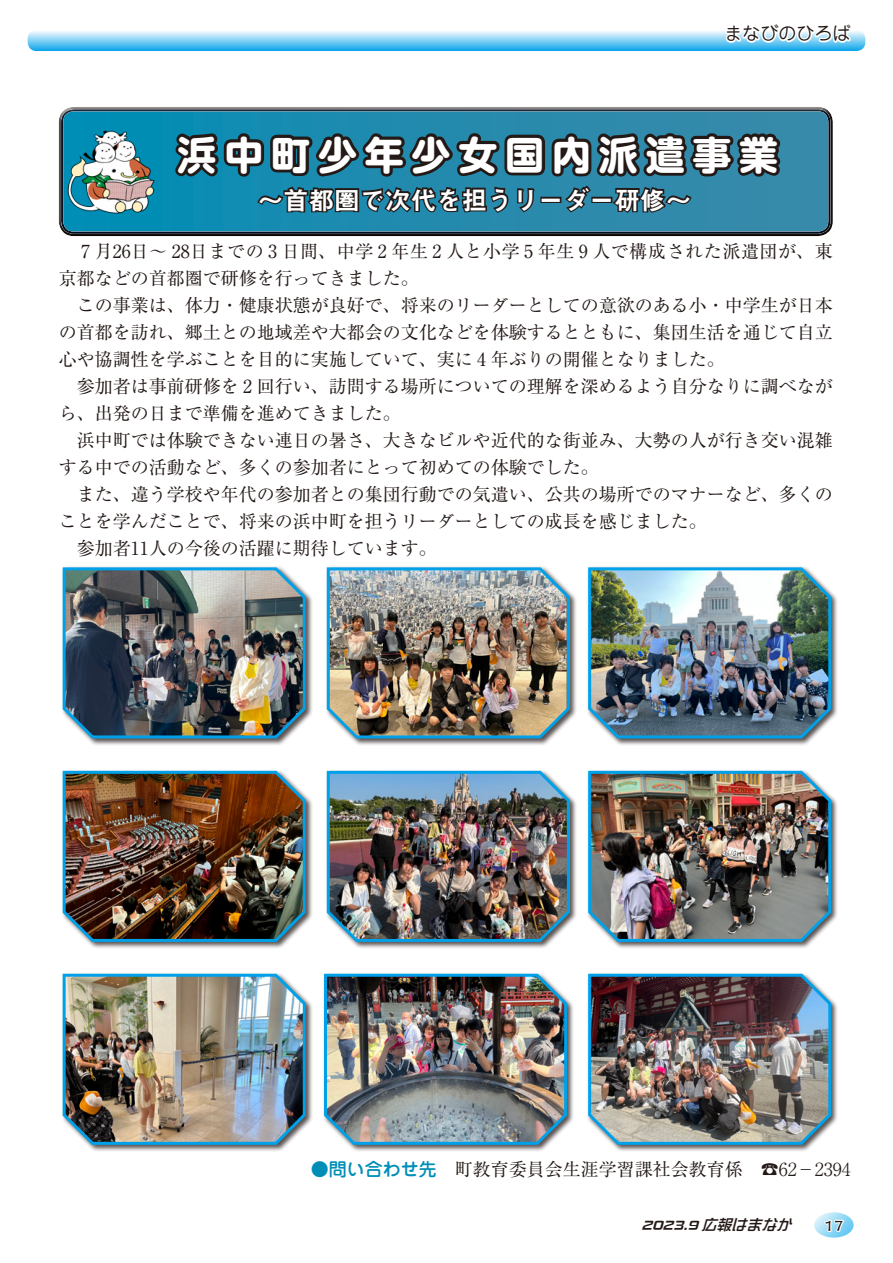
<style>
.page{position:relative;width:893px;height:1263px;background:#fff}
.page>*{position:absolute;margin:0;border:0;box-sizing:border-box;transform-origin:0 0}
.t1{font:700 39px "Shin M Go Pro";letter-spacing:.2em;color:#fff}
.t2{font:25.5px "Midashi Go Pro MB31";color:#fff}
.t3{font:18px/27px "Ryumin Pro";color:#231916}
.t4{font:18px "Jun 201 Pro";color:#231916}
.t5{font:16.5px "DF Ryu Seki Std W9";color:#231916}
.t6{font:italic 15px "DF So Gei Std W5";color:#231916}
.s1{font-family:"Jun 34 Pro";font-weight:500;color:#008eb6}
.s2{font-weight:300}
</style>
<div class="page">
<svg style="left:814px;top:1212px;width:40px;height:25px"></svg>
<svg style="left:823px;top:1213px;width:22px;height:25px"></svg>
<svg style="left:28px;top:30px;width:837px;height:21px;background:#7ecff3"></svg>
<svg style="left:724px;top:30px;width:129px;height:14px"></svg>
<div style="left:57px;top:105px;width:777px;height:126px;background:#fff;opacity:.75"></div>
<div style="left:57px;top:111px;width:777px;height:126px;background:#231916;opacity:.75"></div>
<svg style="left:170px;top:126px;width:613px;height:89px;background:#235769"></svg>
<img style="left:62px;top:120px;width:103px;height:102px">
<div style="left:586px;top:769px;width:253px;height:180px;background:#231916;opacity:.75"></div>
<img style="left:587px;top:769px;width:246px;height:174px">
<div style="left:586px;top:566px;width:253px;height:180px;background:#231916;opacity:.75"></div>
<img style="left:587px;top:566px;width:246px;height:174px">
<div style="left:586px;top:972px;width:253px;height:180px;background:#231916;opacity:.75"></div>
<img style="left:587px;top:972px;width:246px;height:174px">
<div style="left:325px;top:769px;width:252px;height:180px;background:#231916;opacity:.75"></div>
<img style="left:325px;top:769px;width:246px;height:174px">
<div style="left:325px;top:566px;width:252px;height:180px;background:#231916;opacity:.75"></div>
<img style="left:325px;top:566px;width:246px;height:174px">
<div style="left:322px;top:972px;width:252px;height:180px;background:#231916;opacity:.75"></div>
<img style="left:322px;top:972px;width:247px;height:174px">
<div style="left:61px;top:769px;width:252px;height:180px;background:#231916;opacity:.75"></div>
<img style="left:61px;top:769px;width:246px;height:174px">
<div style="left:61px;top:566px;width:252px;height:180px;background:#231916;opacity:.75"></div>
<img style="left:61px;top:566px;width:246px;height:174px">
<div style="left:61px;top:972px;width:252px;height:180px;background:#231916;opacity:.75"></div>
<img style="left:61px;top:972px;width:246px;height:174px">
<p class="t4" style="left:724px;top:19px;width:127px">まなびのひろば</p>
<h1 class="t1" style="left:178px;top:123px;width:602px">浜中町少年少女国内派遣事業</h1>
<h2 class="t2" style="left:258px;top:179px;width:435px">～首都圏で次代を担うリーダー研修～</h2>
<p class="t3" style="left:59px;top:236px;width:775px">　７月26日～ 28日までの３日間、中学２年生２人と小学５年生９人で構成された派遣団が、東京都などの首都圏で研修を行ってきました。<br>　この事業は、体力・健康状態が良好で、将来のリーダーとしての意欲のある小・中学生が日本の首都を訪れ、郷土との地域差や大都会の文化などを体験するとともに、集団生活を通じて自立心や協調性を学ぶことを目的に実施していて、実に４年ぶりの開催となりました。<br>　参加者は事前研修を２回行い、訪問する場所についての理解を深めるよう自分なりに調べながら、出発の日まで準備を進めてきました。<br>　浜中町では体験できない連日の暑さ、大きなビルや近代的な街並み、大勢の人が行き交い混雑する中での活動など、多くの参加者にとって初めての体験でした。<br>　また、違う学校や年代の参加者との集団行動での気遣い、公共の場所でのマナーなど、多くのことを学んだことで、将来の浜中町を担うリーダーとしての成長を感じました。<br>　参加者11人の今後の活躍に期待しています。</p>
<p class="t3" style="left:311px;top:1154px;width:542px"><span class="s1">●問い合わせ先</span> 町教育委員会生涯学習課社会教育係<span class="s2">　☎62－2394</span></p>
<p class="t6" style="left:642px;top:1216px;width:156px">2023.9 広報はまなか</p>
<p class="t5" style="left:824px;top:1216px;width:22px">17</p>
</div>
